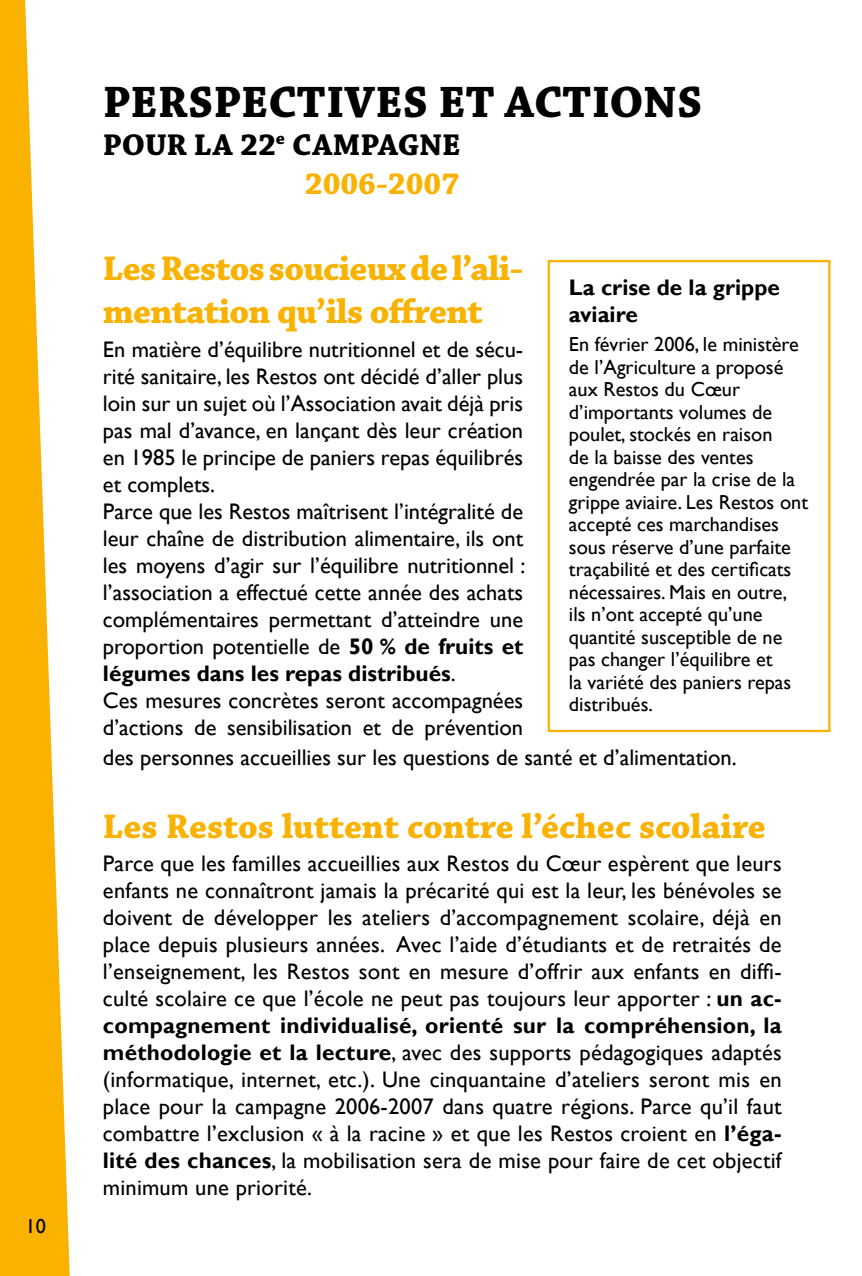
<style>
.page{position:relative;width:862px;height:1276px;background:#fff}
.page>*{position:absolute;margin:0;border:0;box-sizing:border-box;transform-origin:0 0}
.t1{font:700 46.35px "Chaparral Pro";color:#000}
.t2{font:700 36px/43.2px "Chaparral Pro";letter-spacing:-.015em;color:#f9b200}
.t3{font:700 31.5px/38.9px "Chaparral Pro";color:#000;text-align:right}
.t4{font:22.5px/27px "Gill Sans";color:#000}
.t5{font:700 22.5px/27px "Gill Sans";color:#000}
.t6{font:20.25px/22.5px "Gill Sans";color:#000}
.s1{color:#f9b200}
.s2{font-weight:700}
</style>
<div class="page">
<svg style="left:0;top:0;width:70px;height:1276px;fill:#f9b200"></svg>
<div style="left:547px;top:260px;width:283px;height:472px;border:2px solid #f9b200"></div>
<p class="t6" style="left:26px;top:1215px;width:22px">10</p>
<h1 class="t1" style="left:103px;top:75px;width:601px">PERSPECTIVES ET ACTIONS</h1>
<h3 class="t3" style="left:103px;top:126px;width:359px">POUR LA 22<sup>e</sup> CAMPAGNE<br><span class="s1">2006-2007</span></h3>
<h2 class="t2" style="left:103px;top:249px;width:421px">Les Restos soucieux de l’ali&shy;mentation qu’ils offrent</h2>
<p class="t4" style="left:103px;top:336px;width:424px">En matière d’équilibre nutritionnel et de sécu&shy;rité sanitaire, les Restos ont décidé d’aller plus loin sur un sujet où l’Association avait déjà pris pas mal d’avance, en lançant dès leur création en 1985 le principe de paniers repas équilibrés et complets.<br>Parce que les Restos maîtrisent l’intégralité de leur chaîne de distribution alimentaire, ils ont les moyens d’agir sur l’équilibre nutritionnel : l’association a effectué cette année des achats complémentaires permettant d’atteindre une proportion potentielle de <span class="s2">50 % de fruits et légumes dans les repas distribués</span>.<br>Ces mesures concrètes seront accompagnées d’actions de sensibilisation et de prévention</p>
<p class="t4" style="left:103px;top:744px;width:635px">des personnes accueillies sur les questions de santé et d’alimentation.</p>
<p class="t5" style="left:568px;top:275px;width:212px">La crise de la grippe aviaire</p>
<p class="t6" style="left:568px;top:333px;width:240px">En février 2006, le ministère de l’Agriculture a proposé aux Restos du Cœur d’importants volumes de poulet, stockés en raison<br>de la baisse des ventes engendrée par la crise de la grippe aviaire. Les Restos ont accepté ces marchandises sous réserve d’une parfaite traçabilité et des certificats nécessaires. Mais en outre, ils n’ont accepté qu’une quantité susceptible de ne pas changer l’équilibre et<br>la variété des paniers repas distribués.</p>
<h2 class="t2" style="left:103px;top:806px;width:664px">Les Restos luttent contre l’échec scolaire</h2>
<p class="t4" style="left:103px;top:850px;width:680px;text-align:justify">Parce que les familles accueillies aux Restos du Cœur espèrent que leurs enfants ne connaîtront jamais la précarité qui est la leur, les bénévoles se doivent de développer les ateliers d’accompagnement scolaire, déjà en place depuis plusieurs années. Avec l’aide d’étudiants et de retraités de l’enseignement, les Restos sont en mesure d’offrir aux enfants en diffi&shy;culté scolaire ce que l’école ne peut pas toujours leur apporter : <span class="s2">un ac&shy;compagnement individualisé, orienté sur la compréhension, la méthodologie et la lecture</span>, avec des supports pédagogiques adaptés (informatique, internet, etc.). Une cinquantaine d’ateliers seront mis en place pour la campagne 2006-2007 dans quatre régions. Parce qu’il faut combattre l’exclusion « à la racine » et que les Restos croient en <span class="s2">l’éga&shy;lité des chances</span>, la mobilisation sera de mise pour faire de cet objectif minimum une priorité.</p>
</div>
